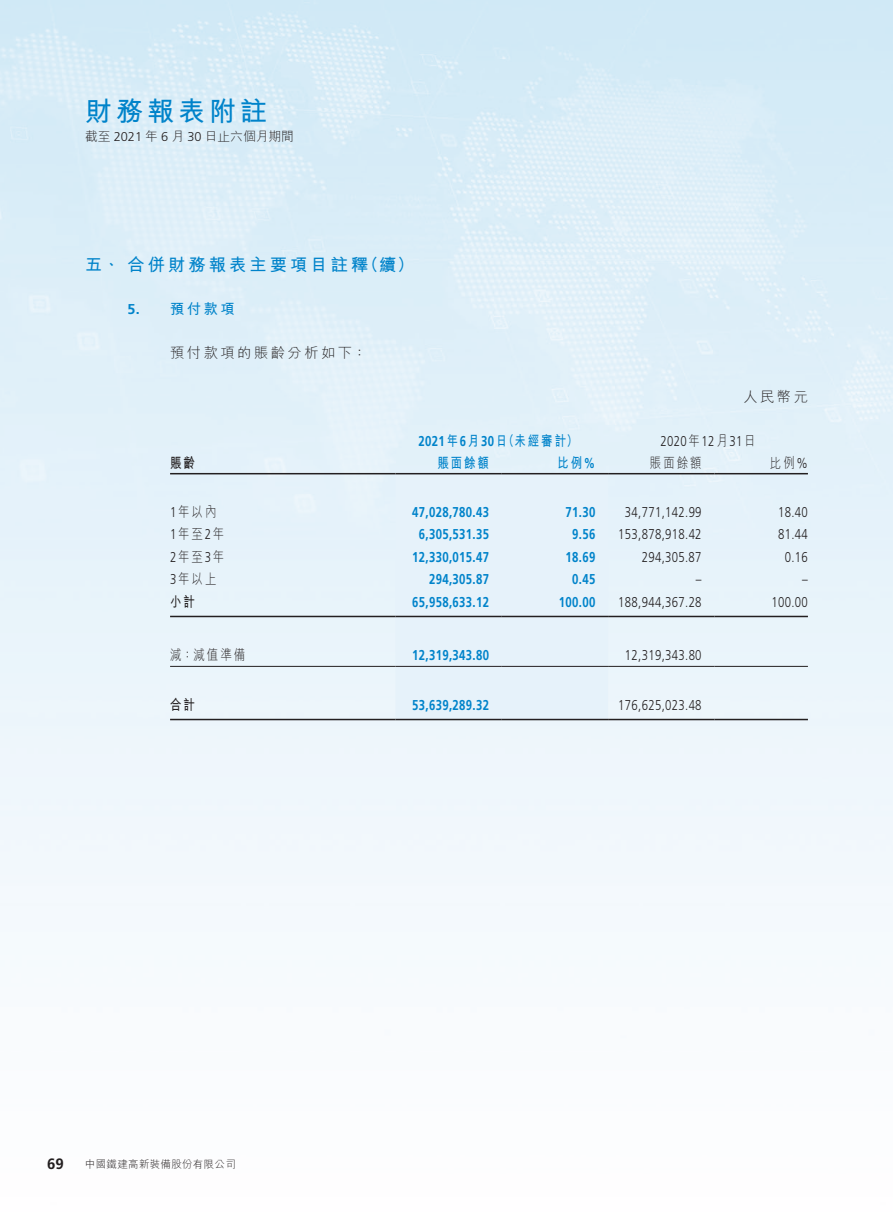
<style>
.page{position:relative;width:893px;height:1212px;background:#fff}
.page>*{position:absolute;margin:0;border:0;box-sizing:border-box;transform-origin:0 0}
.t1{font:700 27px "M Hei HK";letter-spacing:.15em;color:#0083ca}
._01_Heading_1{font:700 17.25px "M Hei HK";letter-spacing:.18em;color:#0083ca}
.t2{font:700 15px "Frutiger LT Std";color:#231f20}
._50_Table_Body{font:300 14.25px "Frutiger LT Std";letter-spacing:.03em;color:#231f20;scale:.8 1}
._50_Table_Body-2{font:700 14.25px "Frutiger LT Std";letter-spacing:.03em;color:#0083ca;scale:.8 1}
._50_Table_Body-3{font:300 14.25px "M Hei HK";letter-spacing:.18em;color:#231f20;scale:.8 1}
._50_Table_Body-4{font:700 14.25px "M Hei HK";letter-spacing:.18em;color:#0083ca;scale:.8 1}
._00_Body_text{font:300 14.25px "M Hei HK";letter-spacing:.18em;color:#231f20}
._50_Table_Body-5{font:700 14.25px "M Hei HK";color:#231f20;scale:.8 1}
._02_Heading_2{font:700 14.25px "M Hei HK";color:#0083ca}
._02_Heading_2-2{font:700 14.25px "Frutiger LT Std";color:#0083ca}
.t3{font:300 12.75px "M Hei HK";color:#231f20}
.t4{font:300 10.5px "M Hei HK";letter-spacing:.03em;color:#231f20}
.s1{font-family:"Frutiger LT Std"}
.s2{font-family:"M Hei HK"}
</style>
<div class="page">
<div style="left:395px;top:474px;width:213px;height:245px;background:#e6f2fa"></div>
<hr style="left:170px;top:473px;width:225px;height:1px;background:#231f20">
<hr style="left:395px;top:473px;width:107px;height:1px;background:#231f20">
<hr style="left:502px;top:473px;width:106px;height:1px;background:#231f20">
<hr style="left:608px;top:473px;width:106px;height:1px;background:#231f20">
<hr style="left:714px;top:473px;width:94px;height:1px;background:#231f20">
<hr style="left:170px;top:616px;width:225px;height:1px;background:#231f20">
<hr style="left:395px;top:616px;width:107px;height:1px;background:#231f20">
<hr style="left:502px;top:616px;width:106px;height:1px;background:#231f20">
<hr style="left:608px;top:616px;width:106px;height:1px;background:#231f20">
<hr style="left:714px;top:616px;width:94px;height:1px;background:#231f20">
<hr style="left:170px;top:666px;width:225px;height:1px;background:#231f20">
<hr style="left:395px;top:666px;width:107px;height:1px;background:#231f20">
<hr style="left:502px;top:666px;width:106px;height:1px;background:#231f20">
<hr style="left:608px;top:666px;width:106px;height:1px;background:#231f20">
<hr style="left:714px;top:666px;width:94px;height:1px;background:#231f20">
<hr style="left:170px;top:719px;width:225px;height:1px;background:#231f20">
<hr style="left:395px;top:719px;width:107px;height:1px;background:#231f20">
<hr style="left:502px;top:719px;width:106px;height:1px;background:#231f20">
<hr style="left:608px;top:719px;width:106px;height:1px;background:#231f20">
<hr style="left:714px;top:719px;width:94px;height:1px;background:#231f20">
<h1 class="t1" style="left:85px;top:91px;width:184px">財務報表附註</h1>
<p class="t3" style="left:85px;top:130px;width:210px">截至 <span class="s1">2021</span> 年 <span class="s1">6</span> 月 <span class="s1">30</span> 日止六個月期間</p>
<p class="_01_Heading_1" style="left:85px;top:252px;width:285px">五、合併財務報表主要項目註釋</p>
<p class="_02_Heading_2" style="left:170px;top:299px;width:66px">預付款項</p>
<p class="_01_Heading_1" style="left:362px;top:252px;width:54px">（續(</p>
<p class="_02_Heading_2-2" style="left:128px;top:301px;width:14px">5.</p>
<p class="_00_Body_text" style="left:170px;top:346px;width:198px">預付款項的賬齡分析如下：</p>
<p class="_50_Table_Body-4" style="left:419px;top:430px;width:201px"><span class="s1">2021</span>年 月<span class="s1">6 30</span> （日 未經審計）</p>
<p class="_50_Table_Body-5" style="left:170px;top:452px;width:33px">賬齡</p>
<p class="_50_Table_Body-4" style="left:437px;top:452px;width:66px">賬面餘額</p>
<p class="_50_Table_Body-4" style="left:557px;top:452px;width:49px">比例<span class="s1">%</span></p>
<p class="_50_Table_Body-3" style="left:170px;top:504px;width:59px"><span class="s1">1</span>年以內</p>
<p class="_50_Table_Body-2" style="left:412px;top:503px;width:97px">47,028,780.43</p>
<p class="_50_Table_Body-2" style="left:565px;top:503px;width:39px">71.30</p>
<p class="_50_Table_Body-3" style="left:170px;top:527px;width:69px"><span class="s1">1</span>年至 年<span class="s1">2</span></p>
<p class="_50_Table_Body-2" style="left:419px;top:526px;width:89px">6,305,531.35</p>
<p class="_50_Table_Body-2" style="left:572px;top:526px;width:30px">9.56</p>
<p class="_50_Table_Body-3" style="left:170px;top:549px;width:69px"><span class="s1">2</span>年至 年<span class="s1">3</span></p>
<p class="_50_Table_Body-2" style="left:412px;top:548px;width:97px">12,330,015.47</p>
<p class="_50_Table_Body-2" style="left:565px;top:548px;width:39px">18.69</p>
<p class="_50_Table_Body-3" style="left:170px;top:572px;width:59px"><span class="s1">3</span>年以上</p>
<p class="_50_Table_Body-2" style="left:429px;top:571px;width:76px">294,305.87</p>
<p class="_50_Table_Body-2" style="left:572px;top:571px;width:30px">0.45</p>
<p class="_50_Table_Body-5" style="left:170px;top:591px;width:33px">小計</p>
<p class="_50_Table_Body-2" style="left:412px;top:593px;width:97px">65,958,633.12</p>
<p class="_50_Table_Body-2" style="left:559px;top:593px;width:47px">100.00</p>
<p class="_50_Table_Body-3" style="left:170px;top:648px;width:95px">減：減值準備</p>
<p class="_50_Table_Body-2" style="left:412px;top:647px;width:97px">12,319,343.80</p>
<p class="_50_Table_Body-5" style="left:170px;top:694px;width:33px">合計</p>
<p class="_50_Table_Body-2" style="left:412px;top:697px;width:97px">53,639,289.32</p>
<p class="_00_Body_text" style="left:743px;top:389px;width:66px">人民幣元</p>
<p class="_50_Table_Body" style="left:660px;top:433px;width:121px">2020<span class="s2">年</span>12<span class="s2">月</span>31<span class="s2">日</span></p>
<p class="_50_Table_Body-3" style="left:650px;top:456px;width:66px">賬面餘額</p>
<p class="_50_Table_Body-3" style="left:770px;top:456px;width:49px">比例<span class="s1">%</span></p>
<p class="_50_Table_Body" style="left:625px;top:504px;width:97px">34,771,142.99</p>
<p class="_50_Table_Body" style="left:778px;top:504px;width:39px">18.40</p>
<p class="_50_Table_Body" style="left:618px;top:526px;width:106px">153,878,918.42</p>
<p class="_50_Table_Body" style="left:778px;top:526px;width:39px">81.44</p>
<p class="_50_Table_Body" style="left:642px;top:549px;width:76px">294,305.87</p>
<p class="_50_Table_Body" style="left:785px;top:549px;width:30px">0.16</p>
<p class="_50_Table_Body" style="left:696px;top:571px;width:9px">–</p>
<p class="_50_Table_Body" style="left:802px;top:571px;width:9px">–</p>
<p class="_50_Table_Body" style="left:618px;top:594px;width:106px">188,944,367.28</p>
<p class="_50_Table_Body" style="left:771px;top:594px;width:47px">100.00</p>
<p class="_50_Table_Body" style="left:625px;top:647px;width:97px">12,319,343.80</p>
<p class="_50_Table_Body" style="left:618px;top:697px;width:106px">176,625,023.48</p>
<p class="t2" style="left:47px;top:1154px;width:18px">69</p>
<p class="t4" style="left:85px;top:1159px;width:152px">中國鐵建高新裝備股份有限公司</p>
</div>
